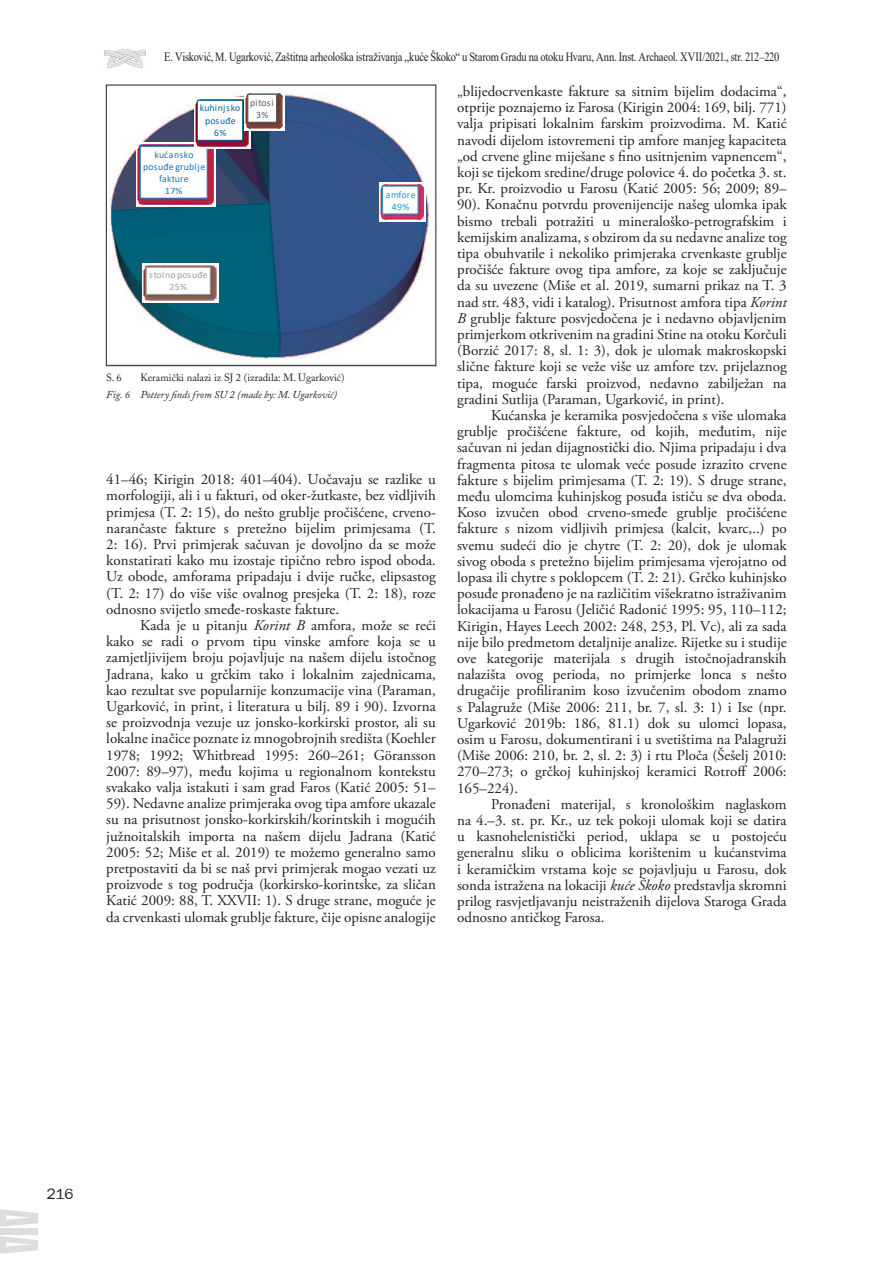
<style>
.page{position:relative;width:893px;height:1263px;background:#fff}
.page>*{position:absolute;margin:0;border:0;box-sizing:border-box;transform-origin:0 0}
.t1{font:300 16.5px "Franklin Gothic";color:#231f20}
.t2{font:15px "Adobe Garamond Pro";color:#231f20}
.t3{font:12.6px "Times New Roman";letter-spacing:-.02em;color:#231f20;scale:.83 1}
.t4{font:italic 10.5px/16.8px "Adobe Caslon Pro";color:#231f20}
.t5{font:10.5px "Adobe Caslon Pro";color:#231f20}
.t6{font:9.75px/12.3px "Calibri";letter-spacing:.015em;color:#1a74bc;text-align:center}
.t7{font:9.75px/12px "Calibri";letter-spacing:.015em;color:#066699;text-align:center}
.t8{font:9.75px/12px "Calibri";letter-spacing:.015em;color:#9b9d9e;text-align:center}
.t9{font:9.75px/12px "Calibri";letter-spacing:.02em;color:#169cd8;text-align:center}
.t10{font:9.75px/12px "Calibri";letter-spacing:.015em;color:#5a5d5e;text-align:center}
.s1{font-style:normal}
.s2{font-style:italic}
</style>
<div class="page">
<img style="left:104px;top:49px;width:42px;height:19px">
<svg style="left:0;top:1209px;width:38px;height:18px"></svg>
<svg style="left:0;top:1236px;width:38px;height:18px"></svg>
<div style="left:0;top:1228px;width:38px;height:7px;background:#dcdddf"></div>
<svg style="left:110px;top:93px;width:320px;height:266px"></svg>
<div style="left:106px;top:85px;width:330px;height:281px;border:1px solid #231f20"></div>
<p class="t3" style="left:164px;top:48px;width:743px">E. Visković, M. Ugarković, Zaštitna arheološka istraživanja „kuće Škoko“ u Starom Gradu na otoku Hvaru, Ann. Inst. Archaeol. XVII/2021., str. 212–220</p>
<p class="t7" style="left:200px;top:102px;width:42px">kuhinjsko posuđe<br>6%</p>
<p class="t10" style="left:250px;top:96px;width:25px">pitosi<br>3%</p>
<p class="t6" style="left:143px;top:148px;width:64px">kućansko posuđe grublje fakture<br>17%</p>
<p class="t8" style="left:149px;top:269px;width:60px">stolno posuđe<br>25%</p>
<p class="t4" style="left:106px;top:369px;width:240px;text-indent:34px"><span class="s1">Keramički nalazi iz SJ 2 (izradila: M. Ugarković)<br></span>Fig. 6 Pottery finds from SU 2 (made by: M. Ugarković)</p>
<p class="t5" style="left:106px;top:371px;width:17px">S. 6</p>
<p class="t9" style="left:386px;top:188px;width:31px">amfore<br>49%</p>
<p class="t2" style="left:106px;top:470px;width:331px">41–46; Kirigin 2018: 401–404). Uočavaju se razlike u</p>
<p class="t2" style="left:106px;top:487px;width:331px">morfologiji, ali i u fakturi, od oker-žutkaste, bez vidljivih</p>
<p class="t2" style="left:106px;top:503px;width:331px">primjesa (T. 2: 15), do nešto grublje pročišćene, crveno-</p>
<p class="t2" style="left:106px;top:519px;width:331px">narančaste fakture s pretežno bijelim primjesama (T.</p>
<p class="t2" style="left:106px;top:535px;width:331px">2: 16). Prvi primjerak sačuvan je dovoljno da se može</p>
<p class="t2" style="left:106px;top:551px;width:331px">konstatirati kako mu izostaje tipično rebro ispod oboda.</p>
<p class="t2" style="left:106px;top:568px;width:331px">Uz obode, amforama pripadaju i dvije ručke, elipsastog</p>
<p class="t2" style="left:106px;top:584px;width:331px">(T. 2: 17) do više više ovalnog presjeka (T. 2: 18), roze</p>
<p class="t2" style="left:106px;top:600px;width:234px">odnosno svijetlo smeđe-roskaste fakture.</p>
<p class="t2" style="left:140px;top:616px;width:297px">Kada je u pitanju <span class="s2">Korint B</span> amfora, može se reći</p>
<p class="t2" style="left:106px;top:632px;width:331px">kako se radi o prvom tipu vinske amfore koja se u</p>
<p class="t2" style="left:106px;top:649px;width:331px">zamjetljivijem broju pojavljuje na našem dijelu istočnog</p>
<p class="t2" style="left:106px;top:665px;width:331px">Jadrana, kako u grčkim tako i lokalnim zajednicama,</p>
<p class="t2" style="left:106px;top:681px;width:331px">kao rezultat sve popularnije konzumacije vina (Paraman,</p>
<p class="t2" style="left:106px;top:697px;width:331px">Ugarković, in print, i literatura u bilj. 89 i 90). Izvorna</p>
<p class="t2" style="left:106px;top:713px;width:331px">se proizvodnja vezuje uz jonsko-korkirski prostor, ali su</p>
<p class="t2" style="left:106px;top:730px;width:331px">lokalne inačice poznate iz mnogobrojnih središta (Koehler</p>
<p class="t2" style="left:106px;top:746px;width:331px">1978; 1992; Whitbread 1995: 260–261; Göransson</p>
<p class="t2" style="left:106px;top:762px;width:331px">2007: 89–97), među kojima u regionalnom kontekstu</p>
<p class="t2" style="left:106px;top:778px;width:331px">svakako valja istakuti i sam grad Faros (Katić 2005: 51–</p>
<p class="t2" style="left:106px;top:794px;width:331px">59). Nedavne analize primjeraka ovog tipa amfore ukazale</p>
<p class="t2" style="left:106px;top:811px;width:331px">su na prisutnost jonsko-korkirskih/korintskih i mogućih</p>
<p class="t2" style="left:106px;top:827px;width:331px">južnoitalskih importa na našem dijelu Jadrana (Katić</p>
<p class="t2" style="left:106px;top:843px;width:331px">2005: 52; Miše et al. 2019) te možemo generalno samo</p>
<p class="t2" style="left:106px;top:859px;width:331px">pretpostaviti da bi se naš prvi primjerak mogao vezati uz</p>
<p class="t2" style="left:106px;top:875px;width:331px">proizvode s tog područja (korkirsko-korintske, za sličan</p>
<p class="t2" style="left:106px;top:892px;width:331px">Katić 2009: 88, T. XXVII: 1). S druge strane, moguće je</p>
<p class="t2" style="left:106px;top:908px;width:331px">da crvenkasti ulomak grublje fakture, čije opisne analogije</p>
<p class="t2" style="left:457px;top:82px;width:331px">„blijedocrvenkaste fakture sa sitnim bijelim dodacima“,</p>
<p class="t2" style="left:457px;top:98px;width:331px">otprije poznajemo iz Farosa (Kirigin 2004: 169, bilj. 771)</p>
<p class="t2" style="left:457px;top:115px;width:331px">valja pripisati lokalnim farskim proizvodima. M. Katić</p>
<p class="t2" style="left:457px;top:131px;width:331px">navodi dijelom istovremeni tip amfore manjeg kapaciteta</p>
<p class="t2" style="left:457px;top:147px;width:331px">„od crvene gline miješane s fino usitnjenim vapnencem“,</p>
<p class="t2" style="left:457px;top:163px;width:331px">koji se tijekom sredine/druge polovice 4. do početka 3. st.</p>
<p class="t2" style="left:457px;top:179px;width:331px">pr. Kr. proizvodio u Farosu (Katić 2005: 56; 2009; 89–</p>
<p class="t2" style="left:457px;top:196px;width:331px">90). Konačnu potvrdu provenijencije našeg ulomka ipak</p>
<p class="t2" style="left:457px;top:212px;width:331px">bismo trebali potražiti u mineraloško-petrografskim i</p>
<p class="t2" style="left:457px;top:228px;width:331px">kemijskim analizama, s obzirom da su nedavne analize tog</p>
<p class="t2" style="left:457px;top:244px;width:331px">tipa obuhvatile i nekoliko primjeraka crvenkaste grublje</p>
<p class="t2" style="left:457px;top:260px;width:331px">pročišće fakture ovog tipa amfore, za koje se zaključuje</p>
<p class="t2" style="left:457px;top:277px;width:331px">da su uvezene (Miše et al. 2019, sumarni prikaz na T. 3</p>
<p class="t2" style="left:457px;top:293px;width:331px">nad str. 483, vidi i katalog). Prisutnost amfora tipa <span class="s2">Korint</span></p>
<p class="t2" style="left:457px;top:309px;width:331px"><span class="s2">B</span> grublje fakture posvjedočena je i nedavno objavljenim</p>
<p class="t2" style="left:457px;top:325px;width:331px">primjerkom otkrivenim na gradini Stine na otoku Korčuli</p>
<p class="t2" style="left:457px;top:341px;width:331px">(Borzić 2017: 8, sl. 1: 3), dok je ulomak makroskopski</p>
<p class="t2" style="left:457px;top:358px;width:331px">slične fakture koji se veže više uz amfore tzv. prijelaznog</p>
<p class="t2" style="left:457px;top:374px;width:331px">tipa, moguće farski proizvod, nedavno zabilježan na</p>
<p class="t2" style="left:457px;top:390px;width:269px">gradini Sutlija (Paraman, Ugarković, in print).</p>
<p class="t2" style="left:491px;top:406px;width:297px">Kućanska je keramika posvjedočena s više ulomaka</p>
<p class="t2" style="left:457px;top:422px;width:331px">grublje pročišćene fakture, od kojih, međutim, nije</p>
<p class="t2" style="left:457px;top:439px;width:331px">sačuvan ni jedan dijagnostički dio. Njima pripadaju i dva</p>
<p class="t2" style="left:457px;top:455px;width:331px">fragmenta pitosa te ulomak veće posude izrazito crvene</p>
<p class="t2" style="left:457px;top:471px;width:331px">fakture s bijelim primjesama (T. 2: 19). S druge strane,</p>
<p class="t2" style="left:457px;top:487px;width:331px">među ulomcima kuhinjskog posuđa ističu se dva oboda.</p>
<p class="t2" style="left:457px;top:503px;width:331px">Koso izvučen obod crveno-smeđe grublje pročišćene</p>
<p class="t2" style="left:457px;top:520px;width:331px">fakture s nizom vidljivih primjesa (kalcit, kvarc,..) po</p>
<p class="t2" style="left:457px;top:536px;width:331px">svemu sudeći dio je chytre (T. 2: 20), dok je ulomak</p>
<p class="t2" style="left:457px;top:552px;width:331px">sivog oboda s pretežno bijelim primjesama vjerojatno od</p>
<p class="t2" style="left:457px;top:568px;width:331px">lopasa ili chytre s poklopcem (T. 2: 21). Grčko kuhinjsko</p>
<p class="t2" style="left:457px;top:584px;width:331px">posuđe pronađeno je na različitim višekratno istraživanim</p>
<p class="t2" style="left:457px;top:601px;width:331px">lokacijama u Farosu (Jeličić Radonić 1995: 95, 110–112;</p>
<p class="t2" style="left:457px;top:617px;width:331px">Kirigin, Hayes Leech 2002: 248, 253, Pl. Vc), ali za sada</p>
<p class="t2" style="left:457px;top:633px;width:331px">nije bilo predmetom detaljnije analize. Rijetke su i studije</p>
<p class="t2" style="left:457px;top:649px;width:331px">ove kategorije materijala s drugih istočnojadranskih</p>
<p class="t2" style="left:457px;top:665px;width:331px">nalazišta ovog perioda, no primjerke lonca s nešto</p>
<p class="t2" style="left:457px;top:682px;width:331px">drugačije profiliranim koso izvučenim obodom znamo</p>
<p class="t2" style="left:457px;top:698px;width:331px">s Palagruže (Miše 2006: 211, br. 7, sl. 3: 1) i Ise (npr.</p>
<p class="t2" style="left:457px;top:714px;width:331px">Ugarković 2019b: 186, 81.1) dok su ulomci lopasa,</p>
<p class="t2" style="left:457px;top:730px;width:331px">osim u Farosu, dokumentirani i u svetištima na Palagruži</p>
<p class="t2" style="left:457px;top:746px;width:331px">(Miše 2006: 210, br. 2, sl. 2: 3) i rtu Ploča (Šešelj 2010:</p>
<p class="t2" style="left:457px;top:763px;width:331px">270–273; o grčkoj kuhinjskoj keramici Rotroff 2006:</p>
<p class="t2" style="left:457px;top:779px;width:63px">165–224).</p>
<p class="t2" style="left:491px;top:795px;width:297px">Pronađeni materijal, s kronološkim naglaskom</p>
<p class="t2" style="left:457px;top:811px;width:331px">na 4.–3. st. pr. Kr., uz tek pokoji ulomak koji se datira</p>
<p class="t2" style="left:457px;top:827px;width:331px">u kasnohelenistički period, uklapa se u postojeću</p>
<p class="t2" style="left:457px;top:844px;width:331px">generalnu sliku o oblicima korištenim u kućanstvima</p>
<p class="t2" style="left:457px;top:860px;width:331px">i keramičkim vrstama koje se pojavljuju u Farosu, dok</p>
<p class="t2" style="left:457px;top:876px;width:331px">sonda istražena na lokaciji <span class="s2">kuće Škoko</span> predstavlja skromni</p>
<p class="t2" style="left:457px;top:892px;width:331px">prilog rasvjetljavanju neistraženih dijelova Staroga Grada</p>
<p class="t2" style="left:457px;top:908px;width:149px">odnosno antičkog Farosa.</p>
<p class="t1" style="left:47px;top:1188px;width:29px">216</p>
</div>
